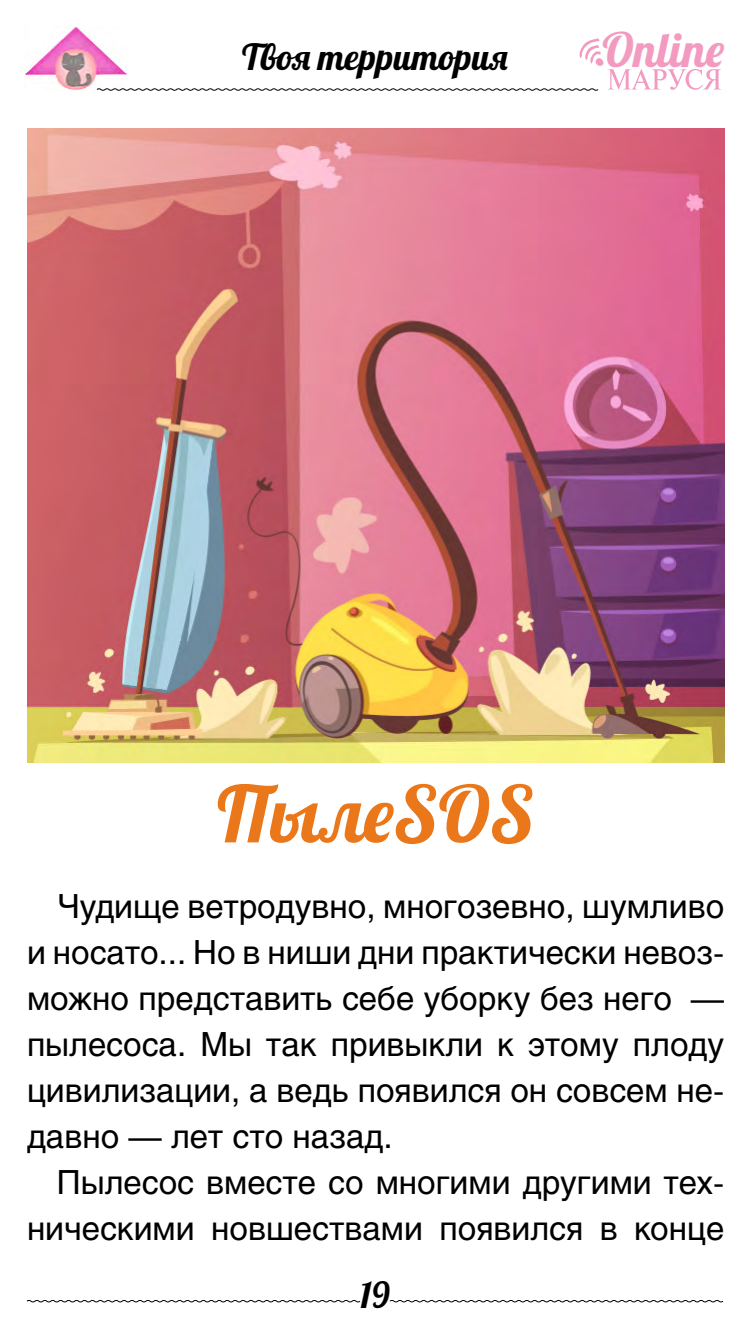
<style>
.page{position:relative;width:750px;height:1334px;background:#fff}
.page>*{position:absolute;margin:0;border:0;box-sizing:border-box;transform-origin:0 0}
.t1{font:78px "Lobster";color:#ea7719}
.t2{font:47.4px "Lobster";color:#f39ac1}
.t3{font:36px "Lobster";color:#000}
.t4{font:33px/46px "Helios C";color:#000;text-align:justify}
</style>
<div class="page">
<svg style="left:26px;top:1300px;width:335px;height:3px"></svg>
<svg style="left:389px;top:1300px;width:335px;height:3px"></svg>
<img style="left:25px;top:26px;width:71px;height:65px">
<svg style="left:96px;top:38px;width:625px;height:53px"></svg>
<img style="left:27px;top:128px;width:698px;height:634px">
<p class="t3" style="left:242px;top:34px;width:267px">Твоя территория</p>
<h2 class="t2" style="left:602px;top:19px;width:124px">Online</h2>
<h1 class="t1" style="left:217px;top:764px;width:319px">ПылеSOS</h1>
<p class="t4" style="left:27px;top:883px;width:699px;text-indent:30px">Чудище ветродувно, многозевно, шумливо и носато... Но в ниши дни практически невоз&shy;можно представить себе уборку без него — пылесоса. Мы так привыкли к этому плоду цивилизации, а ведь появился он совсем не&shy;давно — лет сто назад.</p>
<p class="t4" style="left:27px;top:1159px;width:699px;text-align:right">Пылесос вместе со многими другими тех&shy;ническими новшествами появился в конце</p>
<p class="t3" style="left:360px;top:1272px;width:31px">19</p>
</div>
